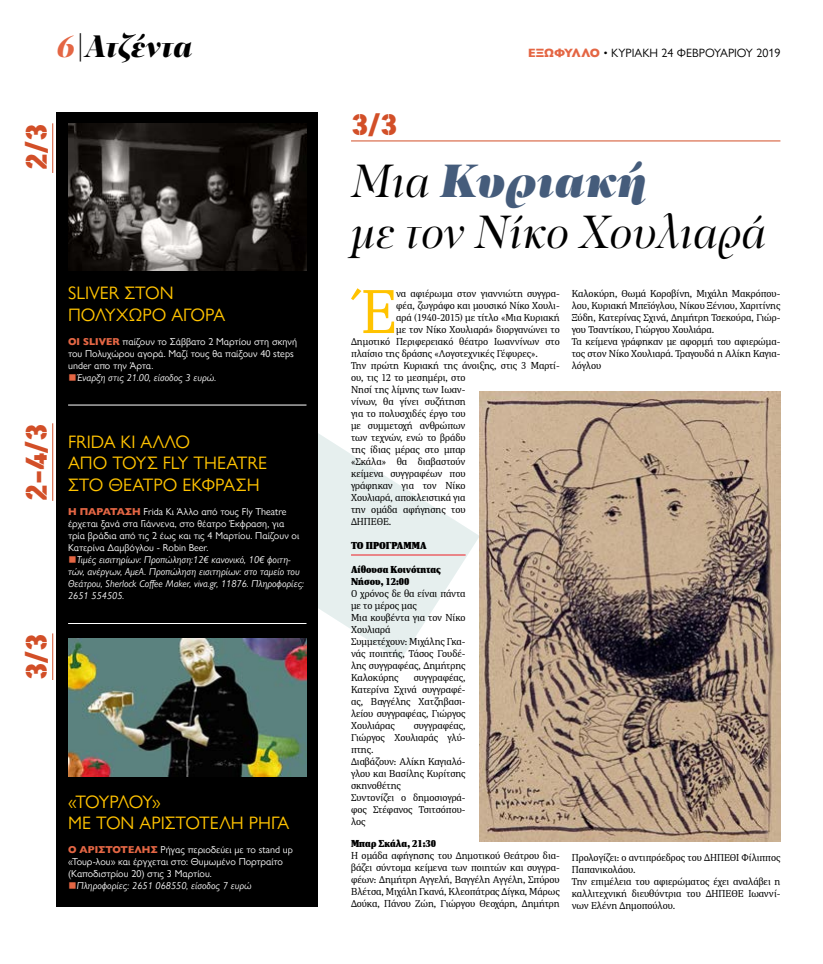
<style>
.page{position:relative;width:823px;height:964px;background:#fff}
.page>*{position:absolute;margin:0;border:0;box-sizing:border-box;transform-origin:0 0}
.t1{font:61.7px "PFDIN Serif";color:#ffc300}
.t2{font:italic 48px "PF Regal Display Pro";color:#000}
.t3{font:italic 48px "PF Regal Display Pro U Black";color:#455c7b}
.t4{font:italic 900 32px "PF Regal Display Pro";color:#000}
.t5{font:900 30px "PF Din Stencil";color:#d24f28}
.t6{font:18px/21.6px "Gill Sans Nova";color:#ffc300}
.t7{font:12px "Gill Sans Nova";color:#000}
.t8{font:10px/12px "PFDIN Serif";color:#000}
.t9{font:10px/12px "Gill Sans Nova";color:#fff}
.t10{font:italic 10px/12px "Gill Sans Nova";color:#fff}
.t11{font:900 10px/12px "PFDIN Serif";color:#000}
.s1{color:#e46644}
.s2{font-weight:800;color:#e46644}
.s3{font-family:"PFDIN Serif";font-weight:900;font-style:normal;color:#e46644}
.s4{font-family:"PF Regal Display Pro";color:#000}
</style>
<div class="page">
<svg style="left:317px;top:410px;width:162px;height:250px;fill:#e6efee"></svg>
<div style="left:57px;top:112px;width:260px;height:795px;background:#000"></div>
<hr style="left:68px;top:404px;width:238px;height:1px;background:#fff">
<hr style="left:68px;top:623px;width:238px;height:1px;background:#fff">
<hr style="left:351px;top:555px;width:114px;height:1px;background:#ed1d24">
<hr style="left:351px;top:141px;width:429px;height:1px;background:#d24f28">
<img style="left:479px;top:391px;width:301px;height:450px">
<img style="left:68px;top:123px;width:238px;height:147px">
<img style="left:68px;top:638px;width:238px;height:138px">
<hr style="left:52px;top:123px;width:1px;height:50px;background:#d24f28">
<hr style="left:52px;top:423px;width:1px;height:78px;background:#d24f28">
<hr style="left:52px;top:633px;width:1px;height:47px;background:#d24f28">
<h3 class="t4" style="left:57px;top:26px;width:137px"><span class="s1">6</span>|Ατζέντα</h3>
<h3 class="t5" style="left:18px;top:169px;width:48px;rotate:-90deg">2/3</h3>
<h3 class="t5" style="left:18px;top:501px;width:79px;rotate:-90deg">2-4/3</h3>
<h3 class="t5" style="left:18px;top:680px;width:48px;rotate:-90deg">3/3</h3>
<h3 class="t6" style="left:68px;top:282px;width:158px">SLIVER ΣΤΟΝ<br>ΠΟΛΥΧΏΡΟ ΑΓΟΡΆ</h3>
<p class="t9" style="left:68px;top:335px;width:230px"><span class="s2">ΟΙ SLIVER</span> παίζουν το Σάββατο 2 Μαρτίου στη σκηνή του Πολυχώρου αγορά. Μαζί τους θα παίξουν 40 steps under απο την Άρτα.</p>
<p class="t10" style="left:68px;top:371px;width:150px"><span class="s3">■</span>Έναρξη στις 21.00, είσοδος 3 ευρώ.</p>
<h3 class="t6" style="left:68px;top:431px;width:200px">FRIDA ΚΙ ΆΛΛΟ<br>ΑΠΌ ΤΟΥΣ FLY THEATRE<br>ΣΤΟ ΘΈΑΤΡΟ ΈΚΦΡΑΣΗ</h3>
<p class="t9" style="left:68px;top:505px;width:232px"><span class="s2">Η ΠΑΡΆΤΑΣΗ</span> Frida Κι Άλλο από τους Fly Theatre έρχεται ξανά στα Γιάννενα, στο θέατρο Έκφραση, για τρία βράδια από τις 2 έως και τις 4 Μαρτίου. Παίζουν οι Κατερίνα Δαμβόγλου - Robin Beer.</p>
<p class="t10" style="left:68px;top:553px;width:237px"><span class="s3">■</span>Τιμές εισιτηρίων: Προπώληση:12€ κανονικό, 10€ φοιτη&shy;τών, ανέργων, ΑμεΑ. Προπώληση εισιτηρίων: στο ταμείο του Θεάτρου, Sherlock Coffee Maker, viva.gr, 11876. Πληροφορίες:<br>2651 554505.</p>
<h3 class="t6" style="left:68px;top:791px;width:222px">«ΤΟΥΡΛΟΎ»<br>ΜΕ ΤΟΝ ΑΡΙΣΤΟΤΈΛΗ ΡΉΓΑ</h3>
<p class="t9" style="left:68px;top:844px;width:226px"><span class="s2">Ο ΑΡΙΣΤΟΤΈΛΗΣ</span> Ρήγας περιοδεύει με το stand up «Τουρ-λου» και έργχεται στο: Θυμωμένο Πορτραίτο (Καποδιστρίου 20) στις 3 Μαρτίου.</p>
<p class="t10" style="left:68px;top:880px;width:185px"><span class="s3">■</span>Πληροφορίες: 2651 068550, είσοδος 7 ευρώ</p>
<p class="t7" style="left:528px;top:45px;width:253px"><span class="s2">ΕΞΩΦΥΛΛΟ</span> • ΚΥΡΙΑΚΗ 24 ΦΕΒΡΟΥΑΡΙΟΥ 2019</p>
<h3 class="t5" style="left:351px;top:106px;width:48px">3/3</h3>
<h2 class="t3" style="left:351px;top:150px;width:297px"><span class="s4">Μια</span> Κυριακή</h2>
<h2 class="t2" style="left:351px;top:205px;width:417px">με τον Νίκο Χουλιαρά</h2>
<h1 class="t1" style="left:361px;top:273px;width:37px">Έ</h1>
<p class="t8" style="left:396px;top:287px;width:165px">να αφιέρωμα στον γιαννιώτη συγγρα-</p>
<p class="t8" style="left:396px;top:299px;width:165px">φέα, ζωγράφο και μουσικό Νίκο Χουλι-</p>
<p class="t8" style="left:396px;top:311px;width:165px">αρά (1940-2015) με τίτλο «Μια Κυριακή</p>
<p class="t8" style="left:396px;top:323px;width:165px">με τον Νίκο Χουλιαρά» διοργανώνει το</p>
<p class="t8" style="left:351px;top:335px;width:210px">Δημοτικό Περιφερειακό θέατρο Ιωαννίνων στο</p>
<p class="t8" style="left:351px;top:347px;width:188px">πλαίσιο της δράσης «Λογοτεχνικές Γέφυρες».</p>
<p class="t8" style="left:351px;top:359px;width:210px">Την πρώτη Κυριακή της άνοιξης, στις 3 Μαρτί-</p>
<p class="t8" style="left:351px;top:371px;width:116px">ου, τις 12 το μεσημέρι, στο</p>
<p class="t8" style="left:351px;top:383px;width:116px">Νησί της λίμνης των Ιωαν-</p>
<p class="t8" style="left:351px;top:395px;width:116px">νίνων, θα γίνει συζήτηση</p>
<p class="t8" style="left:351px;top:407px;width:116px">για το πολυσχιδές έργο του</p>
<p class="t8" style="left:351px;top:419px;width:116px">με συμμετοχή ανθρώπων</p>
<p class="t8" style="left:351px;top:431px;width:116px">των τεχνών, ενώ το βράδυ</p>
<p class="t8" style="left:351px;top:443px;width:116px">της ίδιας μέρας στο μπαρ</p>
<p class="t8" style="left:351px;top:455px;width:116px">«Σκάλα» θα διαβαστούν</p>
<p class="t8" style="left:351px;top:467px;width:116px">κείμενα συγγραφέων που</p>
<p class="t8" style="left:351px;top:479px;width:116px">γράφηκαν για τον Νίκο</p>
<p class="t8" style="left:351px;top:491px;width:116px">Χουλιαρά, αποκλειστικά για</p>
<p class="t8" style="left:351px;top:503px;width:116px">την ομάδα αφήγησης του</p>
<p class="t8" style="left:351px;top:515px;width:42px">ΔΗΠΕΘΕ.</p>
<p class="t11" style="left:351px;top:540px;width:77px">ΤΟ ΠΡΌΓΡΑΜΜΑ</p>
<p class="t11" style="left:351px;top:564px;width:91px">Αίθουσα Κοινότητας<br>Νήσου, 12:00</p>
<p class="t8" style="left:351px;top:587px;width:116px">Ο χρόνος δε θα είναι πάντα με το μέρος μας<br>Μια κουβέντα για τον Νίκο<br>Χουλιαρά<br>Συμμετέχουν: Μιχάλης Γκα&shy;νάς ποιητής, Τάσος Γουδέ&shy;λης συγγραφέας, Δημήτρης<br>Καλοκύρης</p>
<p class="t8" style="left:351px;top:671px;width:116px;text-align:justify;text-indent:63px">συγγραφέας, Κατερίνα Σχινά συγγραφέ&shy;ας, Βαγγέλης Χατζηβασι&shy;λείου συγγραφέας, Γιώργος Χουλιάρας</p>
<p class="t8" style="left:351px;top:719px;width:116px;text-indent:63px">συγγραφέας,<br>Γιώργος Χουλιαράς γλύ&shy;πτης.<br>Διαβάζουν: Αλίκη Καγιαλό&shy;γλου και Βασίλης Κυρίτσης σκηνοθέτης<br>Συντονίζει ο δημοσιογρά&shy;φος Στέφανος Τσιτσόπου&shy;λος</p>
<p class="t11" style="left:351px;top:837px;width:87px">Μπαρ Σκάλα, 21:30</p>
<p class="t8" style="left:351px;top:849px;width:210px;text-align:justify">Η ομάδα αφήγησης του Δημοτικού Θεάτρου δια&shy;βάζει σύντομα κείμενα των ποιητών και συγγρα&shy;φέων: Δημήτρη Αγγελή, Βαγγέλη Αγγέλη, Σπύρου Βλέτσα, Μιχάλη Γκανά, Κλεοπάτρας Δίγκα, Μάρως Δούκα, Πάνου Ζώη, Γιώργου Θεοχάρη, Δημήτρη</p>
<p class="t8" style="left:571px;top:287px;width:210px">Καλοκύρη, Θωμά Κοροβίνη, Μιχάλη Μακρόπου&shy;λου, Κυριακή Μπεϊόγλου, Νίκου Ξένιου, Χαριτίνης Ξύδη, Κατερίνας Σχινά, Δημήτρη Τσεκούρα, Γιώρ&shy;γου Τσαντίκου, Γιώργου Χουλιάρα.<br>Τα κείμενα γράφηκαν με αφορμή του αφιερώμα&shy;τος στον Νίκο Χουλιαρά. Τραγουδά η Αλίκη Καγια&shy;λόγλου</p>
<p class="t8" style="left:571px;top:851px;width:210px">Προλογίζει: ο αντιπρόεδρος του ΔΗΠΕΘΙ Φίλιππος Παπανικολάου.<br>Την επιμέλεια του αφιερώματος έχει αναλάβει η καλλιτεχνική διευθύντρια του ΔΗΠΕΘΕ Ιωαννί&shy;νων Ελένη Δημοπούλου.</p>
</div>
